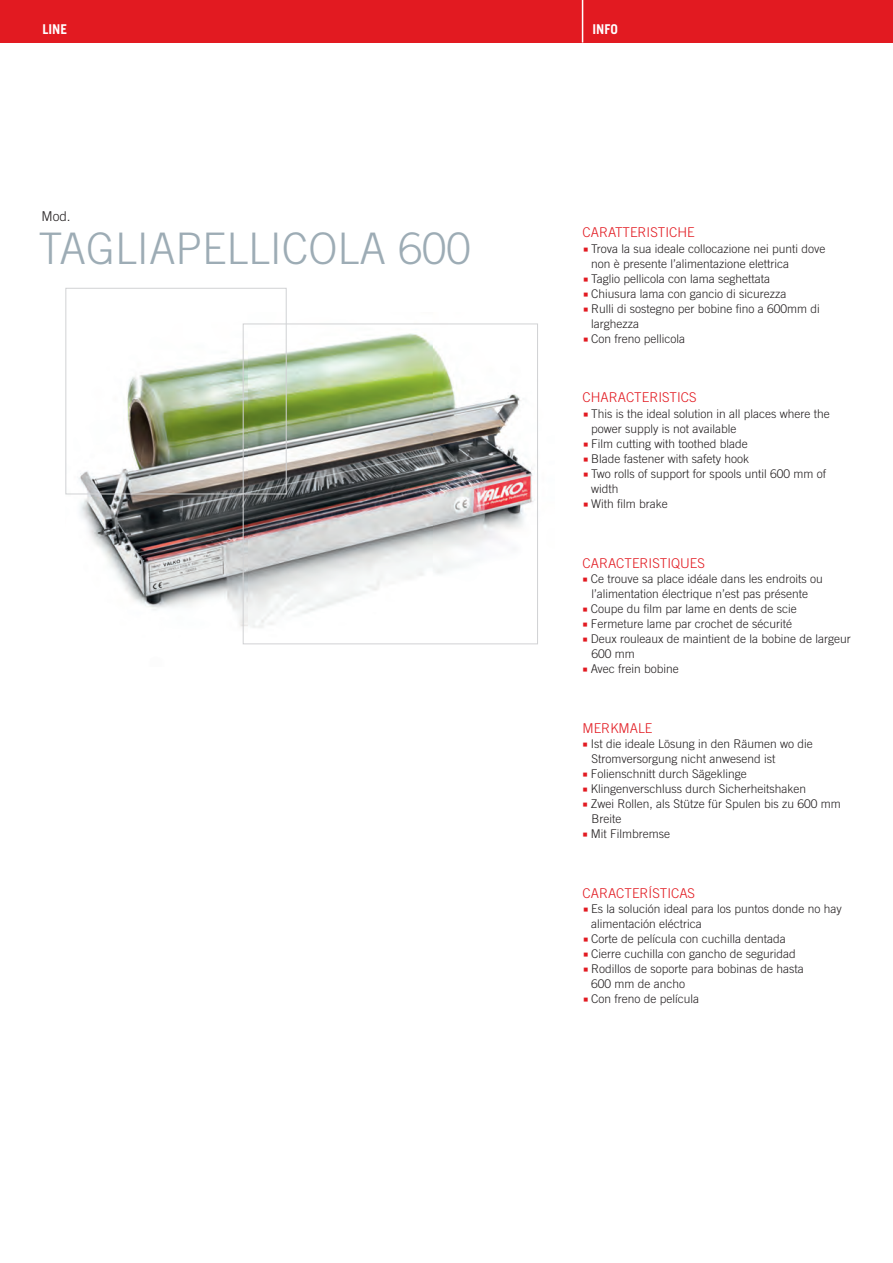
<style>
.page{position:relative;width:893px;height:1263px;background:#fff}
.page>*{position:absolute;margin:0;border:0;box-sizing:border-box;transform-origin:0 0}
.t1{font:300 43.5px "Trade Gothic";color:#9dacb5}
.t2{font:300 13.5px "Trade Gothic";color:#e21a21}
.t3{font:700 13.5px "Trade Gothic";color:#fff}
.t4{font:300 13.5px "Trade Gothic";color:#231f20}
.t5{font:300 12px/15px "Trade Gothic";color:#231f20}
.s1{font-family:"Minion Pro";font-weight:700;font-stretch:condensed;font-size:13.5px;color:#e21a21}
</style>
<div class="page">
<div style="left:0;top:0;width:893px;height:43px;background:#e21a21"></div>
<hr style="left:582px;top:0;width:1px;height:43px;background:#fff">
<img style="left:65px;top:323px;width:473px;height:322px">
<div style="left:65px;top:288px;width:222px;height:206px;border:1px solid #d1d2d4"></div>
<div style="left:243px;top:324px;width:295px;height:320px;border:1px solid #d1d2d4"></div>
<p class="t3" style="left:43px;top:21px;width:26px">LINE</p>
<p class="t3" style="left:592px;top:21px;width:27px">INFO</p>
<p class="t4" style="left:41px;top:208px;width:31px">Mod.</p>
<h1 class="t1" style="left:39px;top:222px;width:433px">TAGLIAPELLICOLA 600</h1>
<p class="t2" style="left:583px;top:224px;width:114px">CARATTERISTICHE</p>
<p class="t5" style="left:591px;top:241px;width:236px;text-indent:-8px"><span class="s1">■</span> Trova la sua ideale collocazione nei punti dove non è presente l’alimentazione elettrica</p>
<p class="t5" style="left:583px;top:271px;width:189px"><span class="s1">■</span> Taglio pellicola con lama seghettata</p>
<p class="t5" style="left:583px;top:286px;width:205px"><span class="s1">■</span> Chiusura lama con gancio di sicurezza</p>
<p class="t5" style="left:591px;top:301px;width:230px;text-indent:-8px"><span class="s1">■</span> Rulli di sostegno per bobine fino a 600mm di larghezza</p>
<p class="t5" style="left:583px;top:331px;width:104px"><span class="s1">■</span> Con freno pellicola</p>
<p class="t2" style="left:583px;top:390px;width:116px">CHARACTERISTICS</p>
<p class="t5" style="left:591px;top:406px;width:240px;text-indent:-8px"><span class="s1">■</span> This is the ideal solution in all places where the power supply is not available</p>
<p class="t5" style="left:583px;top:436px;width:166px"><span class="s1">■</span> Film cutting with toothed blade</p>
<p class="t5" style="left:583px;top:451px;width:168px"><span class="s1">■</span> Blade fastener with safety hook</p>
<p class="t5" style="left:591px;top:466px;width:236px;text-indent:-8px"><span class="s1">■</span> Two rolls of support for spools until 600 mm of width</p>
<p class="t5" style="left:583px;top:496px;width:86px"><span class="s1">■</span> With film brake</p>
<p class="t2" style="left:583px;top:555px;width:124px">CARACTERISTIQUES</p>
<p class="t5" style="left:583px;top:571px;width:242px;text-align:center"><span class="s1">■</span> Ce trouve sa place idéale dans les endroits ou l’alimentation électrique n’est pas présente</p>
<p class="t5" style="left:583px;top:601px;width:216px"><span class="s1">■</span> Coupe du film par lame en dents de scie</p>
<p class="t5" style="left:583px;top:616px;width:211px"><span class="s1">■</span> Fermeture lame par crochet de sécurité</p>
<p class="t5" style="left:591px;top:631px;width:261px;text-indent:-9px"><span class="s1">■</span> Deux rouleaux de maintient de la bobine de largeur<br>600 mm</p>
<p class="t5" style="left:583px;top:661px;width:98px"><span class="s1">■</span> Avec frein bobine</p>
<p class="t2" style="left:583px;top:720px;width:71px">MERKMALE</p>
<p class="t5" style="left:591px;top:736px;width:223px;text-indent:-9px"><span class="s1">■</span> Ist die ideale Lösung in den Räumen wo die<br>Stromversorgung nicht anwesend ist</p>
<p class="t5" style="left:583px;top:766px;width:166px"><span class="s1">■</span> Folienschnitt durch Sägeklinge</p>
<p class="t5" style="left:583px;top:781px;width:225px"><span class="s1">■</span> Klingenverschluss durch Sicherheitshaken</p>
<p class="t5" style="left:591px;top:796px;width:251px;text-indent:-9px"><span class="s1">■</span> Zwei Rollen, als Stütze für Spulen bis zu 600 mm<br>Breite</p>
<p class="t5" style="left:583px;top:826px;width:89px"><span class="s1">■</span> Mit Filmbremse</p>
<p class="t2" style="left:583px;top:885px;width:114px">CARACTERÍSTICAS</p>
<p class="t5" style="left:591px;top:901px;width:252px;text-indent:-8px"><span class="s1">■</span> Es la solución ideal para los puntos donde no hay alimentación eléctrica</p>
<p class="t5" style="left:583px;top:931px;width:204px"><span class="s1">■</span> Corte de película con cuchilla dentada</p>
<p class="t5" style="left:583px;top:946px;width:214px"><span class="s1">■</span> Cierre cuchilla con gancho de seguridad</p>
<p class="t5" style="left:591px;top:961px;width:214px;text-indent:-8px"><span class="s1">■</span> Rodillos de soporte para bobinas de hasta<br>600 mm de ancho</p>
<p class="t5" style="left:583px;top:991px;width:118px"><span class="s1">■</span> Con freno de película</p>
</div>
